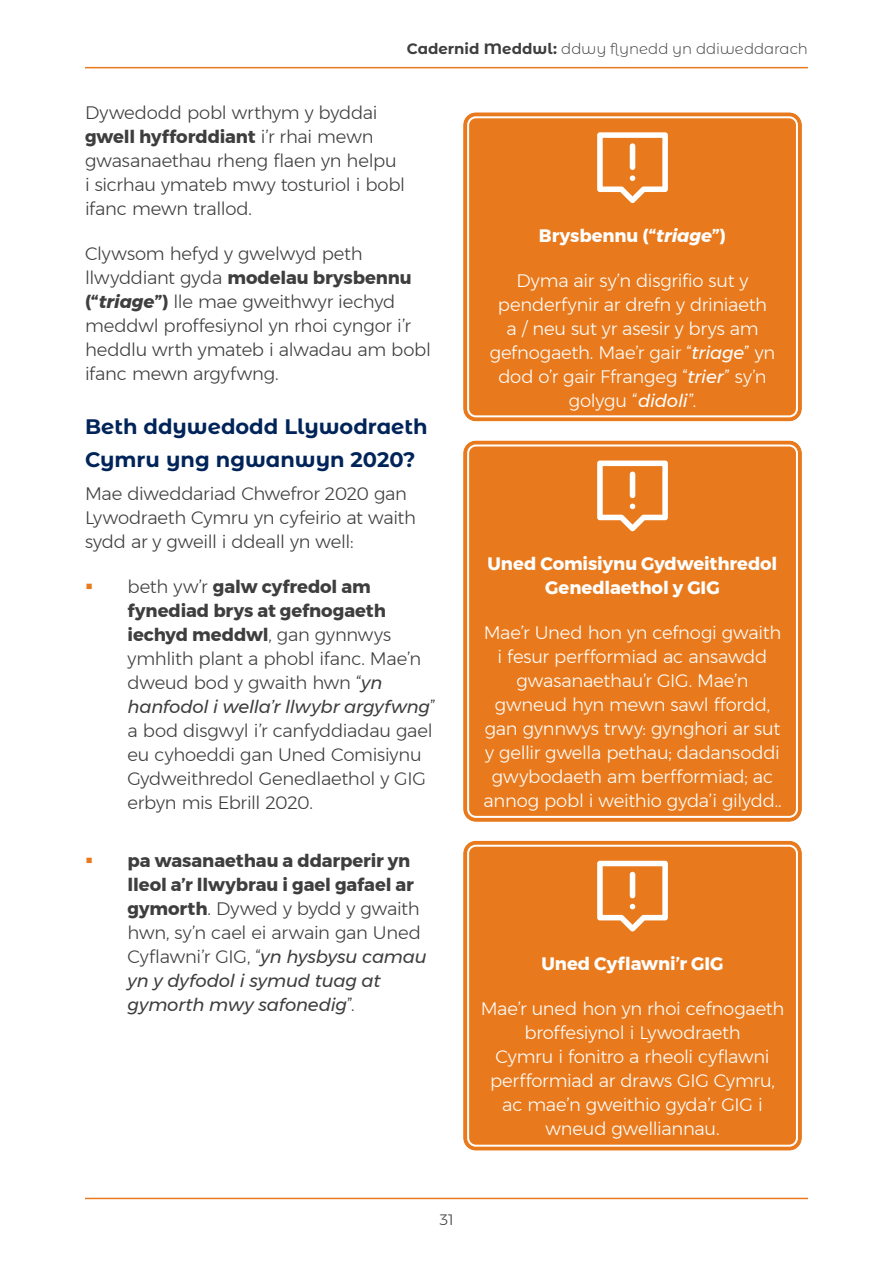
<style>
.page{position:relative;width:893px;height:1263px;background:#fff}
.page>*{position:absolute;margin:0;border:0;box-sizing:border-box;transform-origin:0 0}
.Heading_2{font:700 21px/33px "Montserrat Alternates";color:#002459}
.Body-copy{font:300 18px/24px "Montserrat";letter-spacing:-.015em;color:#3e3e3f}
.Body-copy-2{font:300 18px/24px "Montserrat";letter-spacing:-.01em;color:#fff;text-align:center}
.Body-copy-3{font:700 18px/24px "Montserrat";letter-spacing:-.005em;color:#fff;text-align:center}
.t1{font:300 15px "Montserrat Alternates";letter-spacing:-.005em;color:#3e3e3f}
.t2{font:300 15px "Montserrat";color:#3e3e3f}
.s1{font-weight:700}
.s2{font-weight:700;font-style:italic}
.s3{font-weight:400;font-style:italic}
.s4{font-style:italic}
</style>
<div class="page">
<hr style="left:85px;top:1198px;width:723px;height:1px;background:#e87a1d">
<hr style="left:85px;top:67px;width:723px;height:1px;background:#e87a1d">
<div style="left:463px;top:112px;width:339px;height:309px;background:#e87a1d;border-radius:13px"></div>
<div style="left:457px;top:106px;width:351px;height:321px;border:6px solid #fff;border-radius:16px"></div>
<div style="left:467px;top:116px;width:331px;height:301px;border:2px solid #fff;border-radius:8px"></div>
<svg style="left:597px;top:132px;width:71px;height:71px"></svg>
<div style="left:463px;top:440px;width:339px;height:382px;background:#e87a1d;border-radius:13px"></div>
<div style="left:457px;top:434px;width:351px;height:394px;border:6px solid #fff;border-radius:16px"></div>
<div style="left:467px;top:444px;width:331px;height:374px;border:2px solid #fff;border-radius:8px"></div>
<svg style="left:597px;top:460px;width:71px;height:71px"></svg>
<div style="left:463px;top:841px;width:339px;height:310px;background:#e87a1d;border-radius:13px"></div>
<div style="left:457px;top:835px;width:351px;height:322px;border:6px solid #fff;border-radius:16px"></div>
<div style="left:467px;top:845px;width:331px;height:302px;border:2px solid #fff;border-radius:8px"></div>
<svg style="left:597px;top:861px;width:71px;height:71px"></svg>
<p class="t1" style="left:407px;top:39px;width:403px"><span class="s1">Cadernid Meddwl:</span> ddwy flynedd yn ddiweddarach</p>
<p class="Body-copy" style="left:85px;top:100px;width:322px">Dywedodd pobl wrthym y byddai <span class="s1">gwell hyfforddiant</span> i’r rhai mewn gwasanaethau rheng flaen yn helpu i sicrhau ymateb mwy tosturiol i bobl ifanc mewn trallod.</p>
<p class="Body-copy" style="left:85px;top:241px;width:347px">Clywsom hefyd y gwelwyd peth llwyddiant gyda <span class="s1">modelau brysbennu (“</span><span class="s2">triage</span><span class="s1">”)</span> lle mae gweithwyr iechyd meddwl proffesiynol yn rhoi cyngor i’r heddlu wrth ymateb i alwadau am bobl ifanc mewn argyfwng.</p>
<p class="Heading_2" style="left:85px;top:409px;width:344px">Beth ddywedodd Llywodraeth<br>Cymru yng ngwanwyn 2020?</p>
<p class="Body-copy" style="left:85px;top:481px;width:333px">Mae diweddariad Chwefror 2020 gan<br>Lywodraeth Cymru yn cyfeirio at waith sydd ar y gweill i ddeall yn well:</p>
<p class="Body-copy" style="left:128px;top:575px;width:310px">beth yw’r <span class="s1">galw cyfredol am fynediad brys at gefnogaeth iechyd meddwl</span>, gan gynnwys ymhlith plant a phobl ifanc. Mae’n dweud bod y gwaith hwn “<span class="s3">yn hanfodol i wella’r llwybr argyfwng</span>” a bod disgwyl i’r canfyddiadau gael eu cyhoeddi gan Uned Comisiynu<br>Gydweithredol Genedlaethol y GIG erbyn mis Ebrill 2020.</p>
<p class="Body-copy" style="left:128px;top:849px;width:301px"><span class="s1">pa wasanaethau a ddarperir yn lleol a’r llwybrau i gael gafael ar gymorth</span>. Dywed y bydd y gwaith hwn, sy’n cael ei arwain gan Uned<br>Cyflawni’r GIG, “<span class="s3">yn hysbysu camau yn y dyfodol i symud tuag at gymorth mwy safonedig</span>”.</p>
<p class="t2" style="left:439px;top:1208px;width:16px">31</p>
<p class="Body-copy-3" style="left:539px;top:223px;width:189px">Brysbennu (“<span class="s4">triage</span>”)</p>
<p class="Body-copy-2" style="left:490px;top:268px;width:287px">Dyma air sy’n disgrifio sut y penderfynir ar drefn y driniaeth<br>a / neu sut yr asesir y brys am gefnogaeth. Mae’r gair “<span class="s3">triage</span>” yn dod o’r gair Ffrangeg “<span class="s3">trier</span>” sy’n golygu “<span class="s3">didoli</span>”.</p>
<p class="Body-copy-3" style="left:488px;top:552px;width:291px">Uned Comisiynu Gydweithredol<br>Genedlaethol y GIG</p>
<p class="Body-copy-2" style="left:484px;top:620px;width:299px">Mae’r Uned hon yn cefnogi gwaith i fesur perfformiad ac ansawdd gwasanaethau’r GIG. Mae’n gwneud hyn mewn sawl ffordd, gan gynnwys trwy: gynghori ar sut y gellir gwella pethau; dadansoddi gwybodaeth am berfformiad; ac annog pobl i weithio gyda’i gilydd..</p>
<p class="Body-copy-3" style="left:541px;top:952px;width:183px">Uned Cyflawni’r GIG</p>
<p class="Body-copy-2" style="left:481px;top:997px;width:305px">Mae’r uned hon yn rhoi cefnogaeth broffesiynol i Lywodraeth<br>Cymru i fonitro a rheoli cyflawni perfformiad ar draws GIG Cymru, ac mae’n gweithio gyda’r GIG i wneud gwelliannau.</p>
</div>
